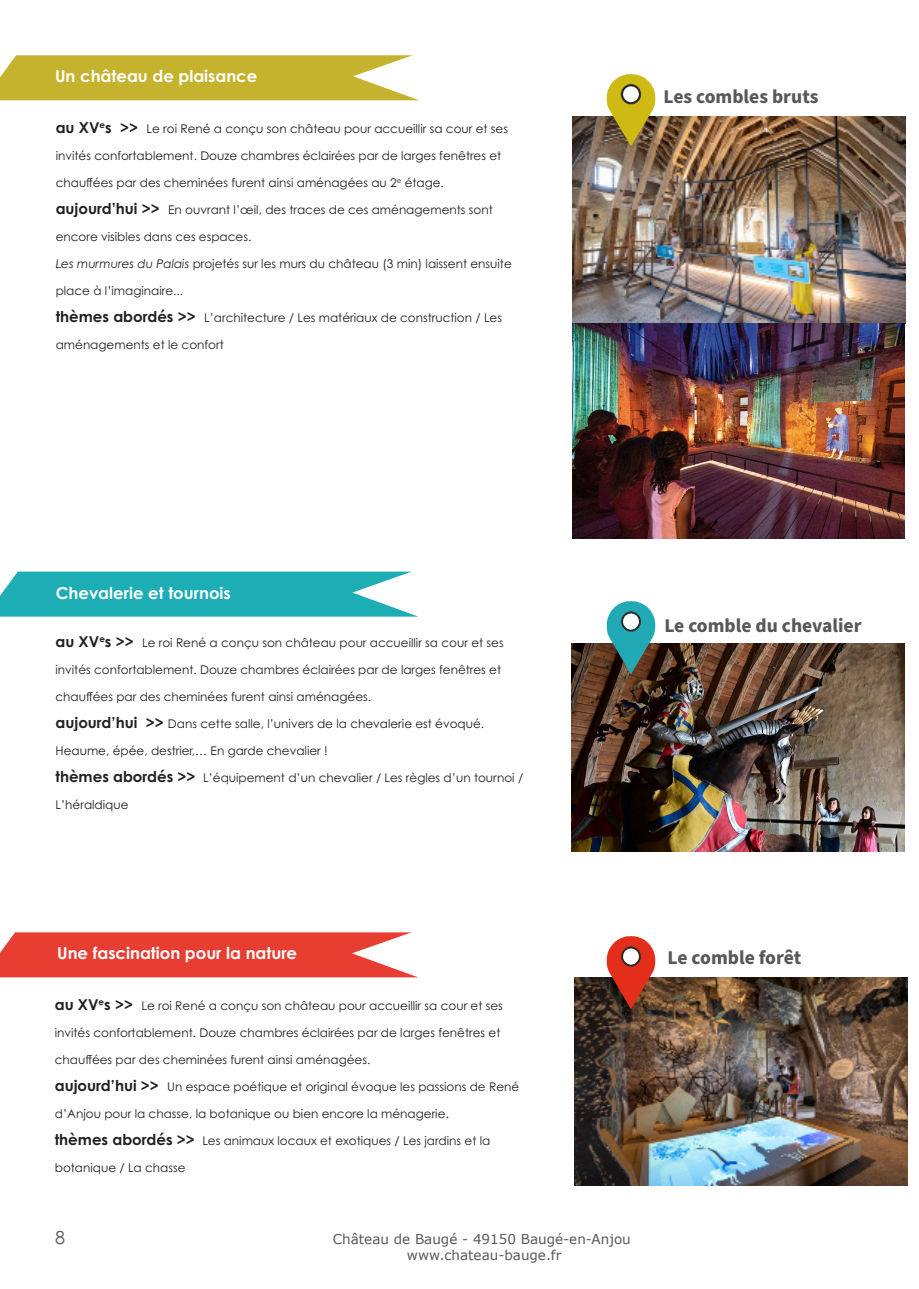
<style>
.page{position:relative;width:919px;height:1289px;background:#fff}
.page>*{position:absolute;margin:0;border:0;box-sizing:border-box;transform-origin:0 0}
.t1{font:700 19.5px "Source Sans Pro";color:#57585a}
.t2{font:18px "Century Gothic Pro";color:#57585a}
.t3{font:700 16.5px "Century Gothic Pro";color:#fff}
.t4{font:13.5px/16.2px "Verdana";color:#57585a;text-align:center}
.t5{font:12px "Century Gothic Pro";color:#231f20}
.s1{font-weight:700;font-size:15px}
.s2{font-style:italic}
.s3{font-size:13.5px}
</style>
<div class="page">
<img style="left:571px;top:643px;width:333px;height:208px">
<img style="left:572px;top:116px;width:333px;height:422px">
<img style="left:575px;top:977px;width:332px;height:208px">
<svg style="left:0;top:55px;width:418px;height:45px;background:#caba41"></svg>
<img style="left:605px;top:74px;width:52px;height:72px">
<svg style="left:0;top:571px;width:417px;height:45px;background:#33b5bc"></svg>
<svg style="left:0;top:932px;width:417px;height:45px;background:#ea5045"></svg>
<img style="left:605px;top:936px;width:52px;height:72px">
<img style="left:605px;top:601px;width:52px;height:72px">
<p class="t3" style="left:55px;top:66px;width:204px">Un château de plaisance</p>
<p class="t5" style="left:56px;top:121px;width:454px"><span class="s1">au XV</span><sup>e</sup><span class="s1">s &gt;&gt;</span> Le roi René a conçu son château pour accueillir sa cour et ses</p>
<p class="t5" style="left:56px;top:148px;width:447px">invités confortablement. Douze chambres éclairées par de larges fenêtres et</p>
<p class="t5" style="left:56px;top:175px;width:390px">chauffées par des cheminées furent ainsi aménagées au 2<sup>e</sup> étage.</p>
<p class="t5" style="left:56px;top:202px;width:438px"><span class="s1">aujourd’hui &gt;&gt;</span> En ouvrant l’œil, des traces de ces aménagements sont</p>
<p class="t5" style="left:56px;top:229px;width:197px">encore visibles dans ces espaces.</p>
<p class="t5" style="left:56px;top:256px;width:457px"><span class="s2">Les murmures du Palais</span> projetés sur les murs du château (3 min) laissent ensuite</p>
<p class="t5" style="left:56px;top:283px;width:129px">place à l’imaginaire...</p>
<p class="t5" style="left:56px;top:310px;width:448px"><span class="s1">thèmes abordés &gt;&gt;</span> L’architecture / Les matériaux de construction / Les</p>
<p class="t5" style="left:56px;top:337px;width:170px">aménagements et le confort</p>
<p class="t3" style="left:56px;top:582px;width:176px">Chevalerie et tournois</p>
<p class="t5" style="left:55px;top:635px;width:449px"><span class="s1">au XV</span><sup>e</sup><span class="s1">s &gt;&gt;</span> Le roi René a conçu son château pour accueillir sa cour et ses</p>
<p class="t5" style="left:55px;top:662px;width:447px">invités confortablement. Douze chambres éclairées par de larges fenêtres et</p>
<p class="t5" style="left:55px;top:689px;width:317px">chauffées par des cheminées furent ainsi aménagées.</p>
<p class="t5" style="left:55px;top:716px;width:430px"><span class="s1">aujourd’hui &gt;&gt;</span> Dans cette salle, l’univers de la chevalerie est évoqué.</p>
<p class="t5" style="left:55px;top:743px;width:274px">Heaume, épée, destrier,… En garde chevalier !</p>
<p class="t5" style="left:55px;top:770px;width:469px"><span class="s1">thèmes abordés &gt;&gt;</span> L’équipement d’un chevalier / Les règles d’un tournoi /</p>
<p class="t5" style="left:55px;top:797px;width:74px">L’héraldique</p>
<p class="t1" style="left:663px;top:83px;width:156px">Les combles bruts</p>
<p class="t1" style="left:664px;top:612px;width:199px">Le comble du chevalier</p>
<p class="t3" style="left:57px;top:942px;width:241px">Une fascination pour la nature</p>
<p class="t1" style="left:667px;top:944px;width:135px">Le comble forêt</p>
<p class="t5" style="left:55px;top:998px;width:449px"><span class="s1">au XV</span><sup>e</sup><span class="s1">s &gt;&gt;</span> Le roi René a conçu son château pour accueillir sa cour et ses</p>
<p class="t5" style="left:55px;top:1025px;width:447px">invités confortablement. Douze chambres éclairées par de larges fenêtres et</p>
<p class="t5" style="left:55px;top:1052px;width:317px">chauffées par des cheminées furent ainsi aménagées.</p>
<p class="t5" style="left:55px;top:1079px;width:466px"><span class="s1">aujourd’hui &gt;&gt;</span> Un espace poétique et original évoque les passions de René</p>
<p class="t5" style="left:55px;top:1106px;width:396px">d’Anjou pour la chasse, la botanique ou bien encore la ménagerie<span class="s3">.</span></p>
<p class="t5" style="left:55px;top:1133px;width:437px"><span class="s1">thèmes abordés &gt;&gt;</span> Les animaux locaux et exotiques / Les jardins et la</p>
<p class="t5" style="left:55px;top:1160px;width:132px">botanique / La chasse</p>
<h2 class="t2" style="left:55px;top:1226px;width:11px">8</h2>
<p class="t4" style="left:333px;top:1230px;width:299px">Château de Baugé - 49150 Baugé-en-Anjou www.chateau-bauge.fr</p>
</div>
